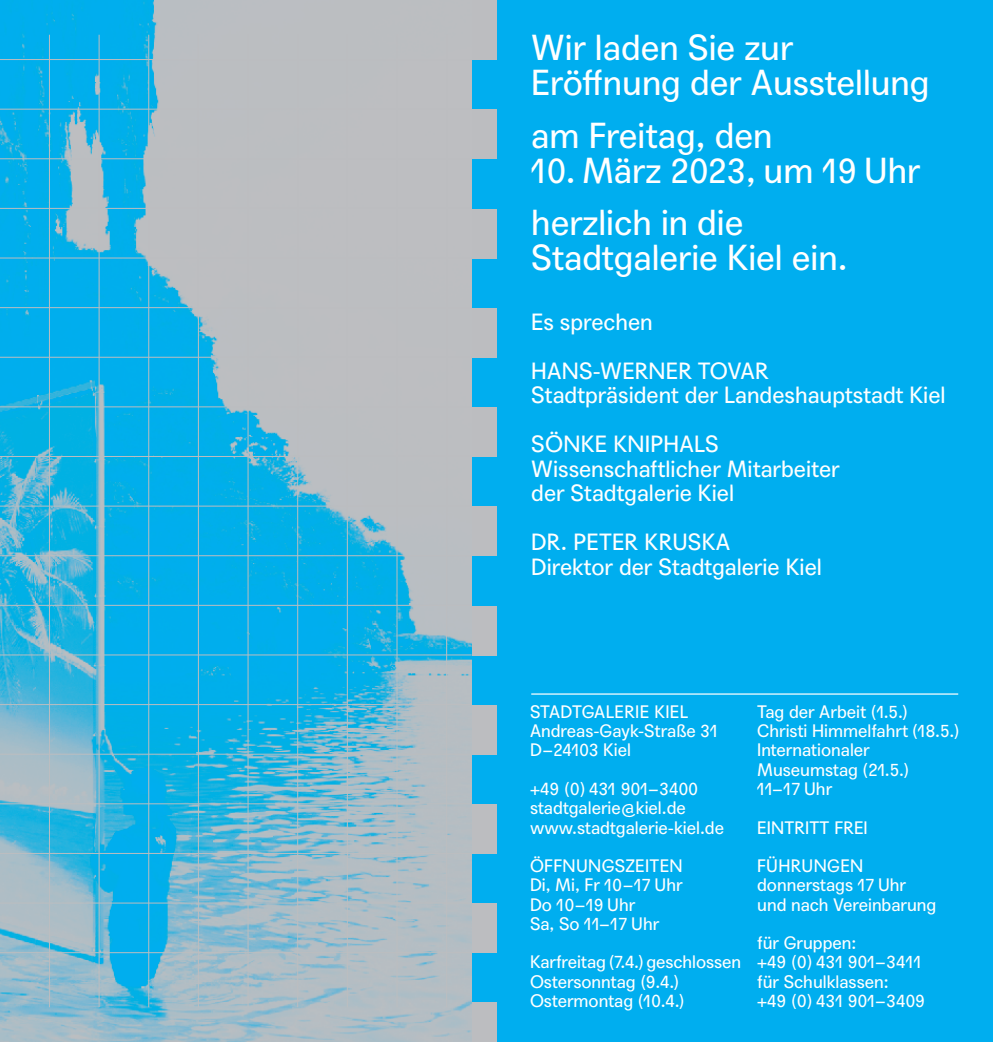
<style>
.page{position:relative;width:993px;height:1042px;background:#fff}
.page>*{position:absolute;margin:0;border:0;box-sizing:border-box;transform-origin:0 0}
.t1{font:35px/35px "Agipo";color:#fff}
.t2{font:22.75px/49px "Agipo";color:#fff}
.t3{font:17.5px/19.2px "Agipo";color:#fff}
</style>
<div class="page">
<img style="left:0;top:0;width:471px;height:1042px">
<div style="left:496px;top:0;width:496px;height:1042px;background:#00aeef"></div>
<hr style="left:531px;top:693px;width:426px;height:1px;background:#fff">
<hr style="left:0;top:59px;width:471px;height:1px;background:#bcbdc0">
<hr style="left:0;top:109px;width:471px;height:1px;background:#bcbdc0">
<hr style="left:0;top:158px;width:471px;height:1px;background:#bcbdc0">
<hr style="left:0;top:208px;width:471px;height:1px;background:#bcbdc0">
<hr style="left:0;top:258px;width:471px;height:1px;background:#bcbdc0">
<hr style="left:0;top:307px;width:471px;height:1px;background:#bcbdc0">
<hr style="left:0;top:357px;width:471px;height:1px;background:#bcbdc0">
<hr style="left:0;top:406px;width:471px;height:1px;background:#bcbdc0">
<hr style="left:0;top:456px;width:471px;height:1px;background:#bcbdc0">
<hr style="left:0;top:506px;width:471px;height:1px;background:#bcbdc0">
<hr style="left:0;top:555px;width:471px;height:1px;background:#bcbdc0">
<hr style="left:0;top:605px;width:471px;height:1px;background:#bcbdc0">
<hr style="left:0;top:654px;width:471px;height:1px;background:#bcbdc0">
<hr style="left:0;top:704px;width:471px;height:1px;background:#bcbdc0">
<hr style="left:0;top:754px;width:471px;height:1px;background:#bcbdc0">
<hr style="left:0;top:803px;width:471px;height:1px;background:#bcbdc0">
<hr style="left:0;top:853px;width:471px;height:1px;background:#bcbdc0">
<hr style="left:0;top:902px;width:471px;height:1px;background:#bcbdc0">
<hr style="left:0;top:952px;width:471px;height:1px;background:#bcbdc0">
<hr style="left:446px;top:35px;width:1px;height:972px;background:#bcbdc0">
<hr style="left:396px;top:35px;width:1px;height:972px;background:#bcbdc0">
<hr style="left:347px;top:35px;width:1px;height:972px;background:#bcbdc0">
<hr style="left:297px;top:35px;width:1px;height:972px;background:#bcbdc0">
<hr style="left:247px;top:35px;width:1px;height:972px;background:#bcbdc0">
<hr style="left:198px;top:35px;width:1px;height:972px;background:#bcbdc0">
<hr style="left:148px;top:35px;width:1px;height:972px;background:#bcbdc0">
<hr style="left:99px;top:35px;width:1px;height:972px;background:#bcbdc0">
<hr style="left:49px;top:35px;width:1px;height:972px;background:#bcbdc0">
<div style="left:471px;top:60px;width:25px;height:50px;background:#00aeef"></div>
<div style="left:471px;top:159px;width:25px;height:50px;background:#00aeef"></div>
<div style="left:471px;top:258px;width:25px;height:50px;background:#00aeef"></div>
<div style="left:471px;top:358px;width:25px;height:49px;background:#00aeef"></div>
<div style="left:471px;top:457px;width:25px;height:49px;background:#00aeef"></div>
<div style="left:471px;top:556px;width:25px;height:50px;background:#00aeef"></div>
<div style="left:471px;top:655px;width:25px;height:50px;background:#00aeef"></div>
<div style="left:471px;top:754px;width:25px;height:50px;background:#00aeef"></div>
<div style="left:471px;top:854px;width:25px;height:49px;background:#00aeef"></div>
<div style="left:471px;top:953px;width:25px;height:49px;background:#00aeef"></div>
<div style="left:471px;top:110px;width:25px;height:49px;background:#bcbdc0"></div>
<div style="left:471px;top:0;width:25px;height:60px;background:#bcbdc0"></div>
<div style="left:471px;top:209px;width:25px;height:49px;background:#bcbdc0"></div>
<div style="left:471px;top:308px;width:25px;height:50px;background:#bcbdc0"></div>
<div style="left:471px;top:407px;width:25px;height:50px;background:#bcbdc0"></div>
<div style="left:471px;top:506px;width:25px;height:50px;background:#bcbdc0"></div>
<div style="left:471px;top:606px;width:25px;height:49px;background:#bcbdc0"></div>
<div style="left:471px;top:705px;width:25px;height:49px;background:#bcbdc0"></div>
<div style="left:471px;top:804px;width:25px;height:50px;background:#bcbdc0"></div>
<div style="left:471px;top:903px;width:25px;height:50px;background:#bcbdc0"></div>
<div style="left:471px;top:1002px;width:25px;height:40px;background:#bcbdc0"></div>
<h1 class="t1" style="left:531px;top:27px;width:400px">Wir laden Sie zur<br>Eröffnung der Ausstellung</h1>
<h1 class="t1" style="left:531px;top:115px;width:242px">am Freitag, den</h1>
<h1 class="t1" style="left:531px;top:141px;width:390px;line-height:52.5px">10. März 2023, um 19 Uhr herzlich in die</h1>
<h1 class="t1" style="left:531px;top:237px;width:318px">Stadtgalerie Kiel ein.</h1>
<h2 class="t2" style="left:531px;top:295px;width:239px">Es sprechen<br>HANS-WERNER TOVAR</h2>
<h2 class="t2" style="left:531px;top:368px;width:416px">Stadtpräsident der Landeshauptstadt Kiel<br>SÖNKE KNIPHALS</h2>
<h2 class="t2" style="left:531px;top:454px;width:310px;line-height:24.5px">Wissenschaftlicher Mitarbeiter der Stadtgalerie Kiel</h2>
<h2 class="t2" style="left:531px;top:528px;width:292px;line-height:24.5px">DR. PETER KRUSKA<br>Direktor der Stadtgalerie Kiel</h2>
<p class="t3" style="left:530px;top:700px;width:189px">STADTGALERIE KIEL<br>Andreas-Gayk-Straße 31<br>D–24103 Kiel</p>
<p class="t3" style="left:530px;top:777px;width:195px">+49 (0) 431 901–3400 stadtgalerie@kiel.de www.stadtgalerie-kiel.de</p>
<p class="t3" style="left:530px;top:854px;width:154px">ÖFFNUNGSZEITEN<br>Di, Mi, Fr 10–17 Uhr<br>Do 10–19 Uhr<br>Sa, So 11–17 Uhr</p>
<p class="t3" style="left:530px;top:951px;width:212px">Karfreitag (7.4.) geschlossen<br>Ostersonntag (9.4.)<br>Ostermontag (10.4.)</p>
<p class="t3" style="left:756px;top:700px;width:204px">Tag der Arbeit (1.5.)<br>Christi Himmelfahrt (18.5.)<br>Internationaler<br>Museumstag (21.5.)<br>11–17 Uhr</p>
<p class="t3" style="left:756px;top:816px;width:112px">EINTRITT FREI</p>
<p class="t3" style="left:756px;top:854px;width:181px">FÜHRUNGEN donnerstags 17 Uhr und nach Vereinbarung</p>
<p class="t3" style="left:756px;top:931px;width:169px">für Gruppen:<br>+49 (0) 431 901–3411 für Schulklassen:<br>+49 (0) 431 901–3409</p>
</div>
